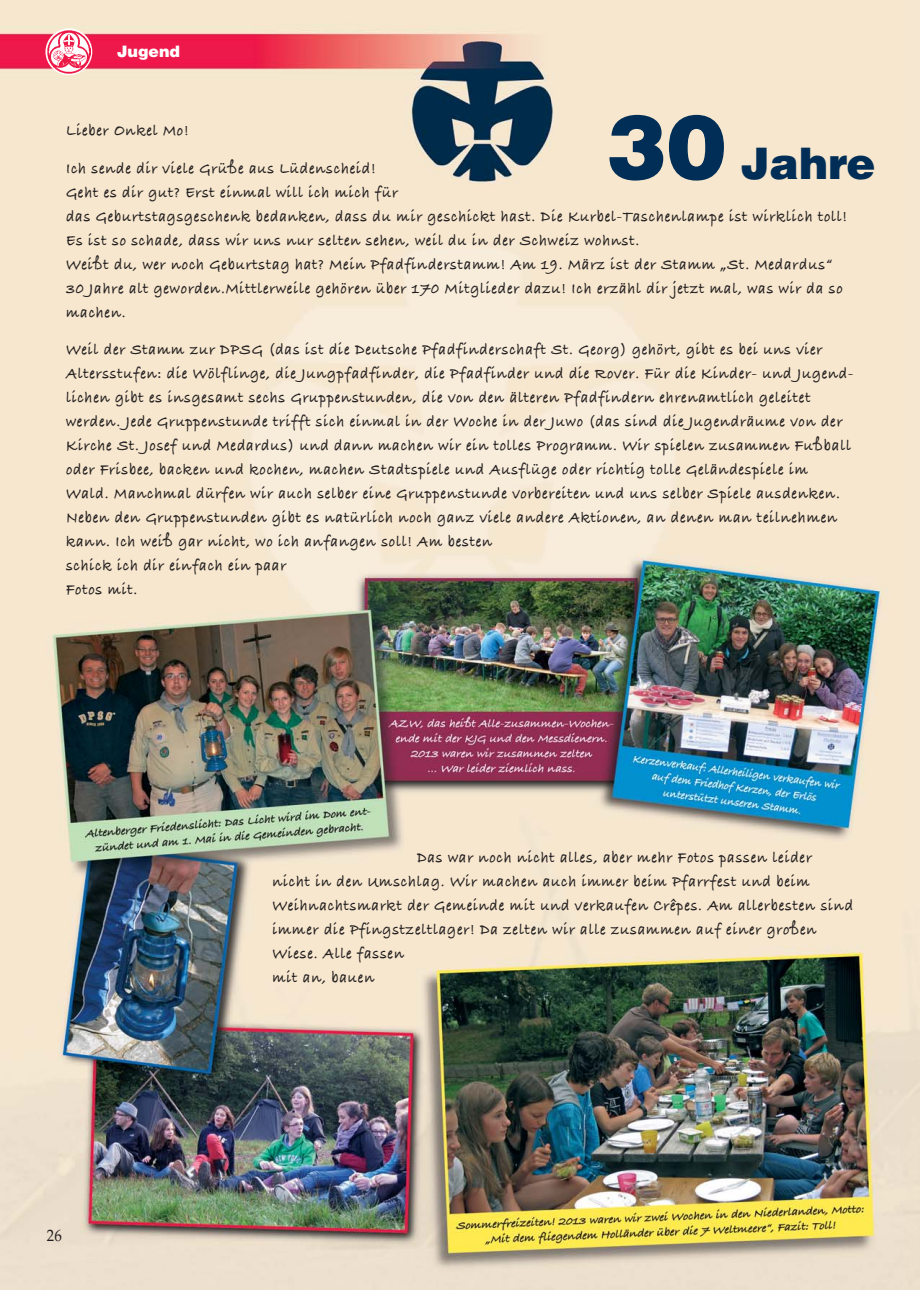
<style>
.page{position:relative;width:920px;height:1290px;background:#fff}
.page>*{position:absolute;margin:0;border:0;box-sizing:border-box;transform-origin:0 0}
.t1{font:900 43.5px "Helvetica";color:#002e56}
.t2{font:16.5px/24px "Bradley Hand ITCTT Bold";letter-spacing:.055em;color:#231f20;scale:.9 1}
.t3{font:16.5px "Palatino Linotype";color:#231f20;scale:.9 1}
.t4{font:900 15.75px "Helvetica";color:#fff}
.s1{font-size:90px}
</style>
<div class="page">
<img style="left:1px;top:1px;width:905px;height:1288px">
<div style="left:906px;top:1px;width:13px;height:1288px;background:#f6e7d1"></div>
<svg style="left:45px;top:28px;width:47px;height:47px"></svg>
<img style="left:48px;top:31px;width:42px;height:42px">
<p class="t4" style="left:117px;top:46px;width:65px">Jugend</p>
<h1 class="t1" style="left:606px;top:148px;width:271px"><span class="s1">30</span> Jahre</h1>
<p class="t2" style="left:66px;top:120px;width:138px">Lieber Onkel Mo!</p>
<p class="t2" style="left:66px;top:157px;width:869px">Ich sende dir viele Grüße aus Lüdenscheid!<br>Geht es dir gut? Erst einmal will ich mich für<br>das Geburtstagsgeschenk bedanken, dass du mir geschickt hast. Die Kurbel-Taschenlampe ist wirklich toll!<br>Es ist so schade, dass wir uns nur selten sehen, weil du in der Schweiz wohnst.<br>Weißt du, wer noch Geburtstag hat? Mein Pfadfinderstamm! Am 19. März ist der Stamm „St. Medardus“ 30 Jahre alt geworden.Mittlerweile gehören über 170 Mitglieder dazu! Ich erzähl dir jetzt mal, was wir da so machen.</p>
<p class="t2" style="left:66px;top:339px;width:876px">Weil der Stamm zur DPSG (das ist die Deutsche Pfadfinderschaft St. Georg) gehört, gibt es bei uns vier Altersstufen: die Wölflinge, die Jungpfadfinder, die Pfadfinder und die Rover. Für die Kinder- und Jugend&shy;lichen gibt es insgesamt sechs Gruppenstunden, die von den älteren Pfadfindern ehrenamtlich geleitet werden. Jede Gruppenstunde trifft sich einmal in der Woche in der Juwo (das sind die Jugendräume von der Kirche St. Josef und Medardus) und dann machen wir ein tolles Programm. Wir spielen zusammen Fußball oder Frisbee, backen und kochen, machen Stadtspiele und Ausflüge oder richtig tolle Geländespiele im Wald. Manchmal dürfen wir auch selber eine Gruppenstunde vorbereiten und uns selber Spiele ausdenken.<br>Neben den Gruppenstunden gibt es natürlich noch ganz viele andere Aktionen, an denen man teilnehmen kann. Ich weiß gar nicht, wo ich anfangen soll! Am besten<br>schick ich dir einfach ein paar<br>Fotos mit.</p>
<p class="t3" style="left:47px;top:1229px;width:18px">26</p>
<p class="t2" style="left:272px;top:847px;width:646px;text-indent:145px">Das war noch nicht alles, aber mehr Fotos passen leider nicht in den Umschlag. Wir machen auch immer beim Pfarrfest und beim Weihnachtsmarkt der Gemeinde mit und verkaufen Crêpes. Am allerbesten sind immer die Pfingstzeltlager! Da zelten wir alle zusammen auf einer großen Wiese. Alle fassen<br>mit an, bauen</p>
</div>
